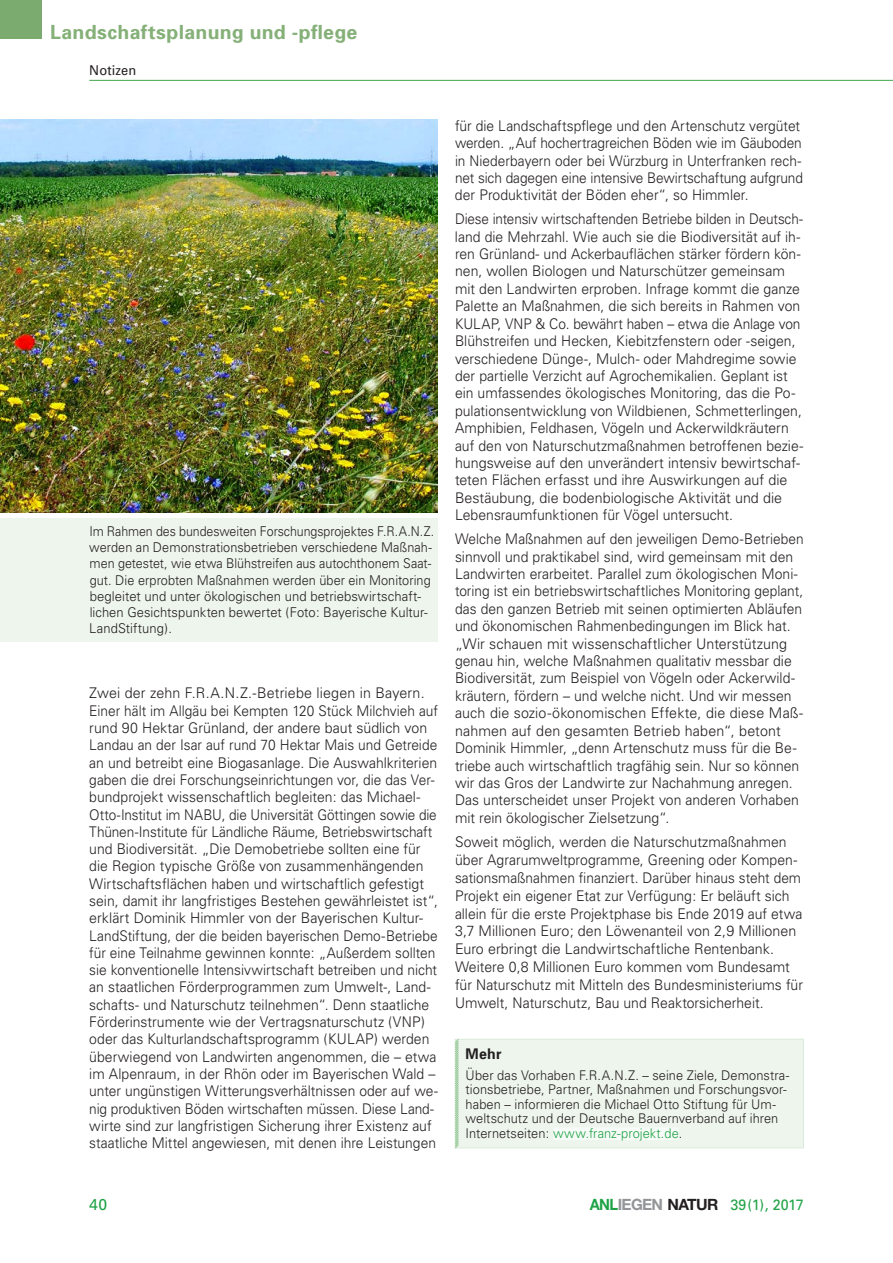
<style>
.page{position:relative;width:893px;height:1263px;background:#fff}
.page>*{position:absolute;margin:0;border:0;box-sizing:border-box;transform-origin:0 0}
.t1{font:700 19.5px "Univers";letter-spacing:.015em;color:#85b078}
.t2{font:15.75px "Univers";color:#1fa245}
.t3{font:15px "Univers";letter-spacing:-.01em;color:#1fa245;scale:.95 1}
.P1__Fließtext_2Sp{font:300 14.7px/17.2px "Univers";color:#231f20}
.P1__Fließtext_2Sp-2{font:300 14.7px/17.4px "Univers";color:#231f20;scale:.92 1}
.P1__Fließtext_2Sp-3{font:300 14.7px/17.4px "Univers";color:#231f20;scale:.93 1}
.P1__Fließtext_2Sp-4{font:300 14.7px/17.9px "Univers";color:#231f20;scale:.95 1}
.P1__Fließtext_2Sp-5{font:300 14.7px/17.4px "Univers";color:#231f20;scale:.94 1}
.H8__Kol_Titel_4{font:700 14.7px "Univers";color:#231f20;scale:.96 1}
.P5__Bildlegende{font:300 13.5px/16.2px "Univers";color:#231f20;scale:.92 1}
.t4{font:13.5px "Univers";letter-spacing:.01em;color:#231f20;scale:.95 1}
.P8__GliedLit{font:300 13.35px/14.4px "Univers";letter-spacing:.005em;color:#231f20;scale:.96 1}
.s1{color:#1fa245}
.s2{font-family:"Helvetica Neue";font-weight:700;font-size:15.6px}
.s3{font-family:"Helvetica Neue";font-weight:700;font-size:15.6px;color:#939598}
.s4{font-family:"Helvetica Neue";font-weight:700;font-size:15.6px;color:#231f20}
</style>
<div class="page">
<hr style="left:89px;top:80px;width:804px;height:1px;background:#57b061">
<div style="left:0;top:0;width:42px;height:39px;background:#7cab70"></div>
<img style="left:0;top:119px;width:438px;height:393px">
<div style="left:0;top:519px;width:438px;height:123px;background:#edf5ec"></div>
<div style="left:455px;top:1039px;width:349px;height:109px;background:#edf5ec;border:1px solid #dbebda"></div>
<svg style="left:454px;top:1038px;width:5px;height:111px"></svg>
<div style="left:553px;top:1127px;width:126px;height:13px;background:#f7fbf7"></div>
<h1 class="t1" style="left:50px;top:20px;width:309px">Landschaftsplanung und -pflege</h1>
<p class="t4" style="left:89px;top:62px;width:51px">Notizen</p>
<p class="P5__Bildlegende" style="left:89px;top:523px;width:376px">Im Rahmen des bundesweiten Forschungsprojektes F.R.A.N.Z. werden an Demonstrationsbetrieben verschiedene Maßnah&shy;men getestet, wie etwa Blühstreifen aus autochthonem Saat&shy;gut. Die erprobten Maßnahmen werden über ein Monitoring begleitet und unter ökologischen und betriebswirtschaft&shy;lichen Gesichtspunkten bewertet (Foto: Bayerische Kultur-LandStiftung).</p>
<p class="P1__Fließtext_2Sp" style="left:89px;top:685px;width:350px">Zwei der zehn F.R.A.N.Z.-Betriebe liegen in Bayern.<br>Einer hält im Allgäu bei Kempten 120 Stück Milchvieh auf rund 90 Hektar Grünland, der andere baut südlich von Landau an der Isar auf rund 70 Hektar Mais und Getreide an und betreibt eine Biogasanlage. Die Auswahlkriterien gaben die drei Forschungseinrichtungen vor, die das Ver&shy;bundprojekt wissenschaftlich begleiten: das Michael-- Otto-Institut im NABU, die Universität Göttingen sowie die Thünen-Institute für Ländliche Räume, Betriebswirtschaft und Biodiversität. „Die Demobetriebe sollten eine für die Region typische Größe von zusammenhängenden Wirtschaftsflächen haben und wirtschaftlich gefestigt sein, damit ihr langfristiges Bestehen gewährleistet ist“, erklärt Dominik Himmler von der Bayerischen Kultur-LandStiftung, der die beiden bayerischen Demo-Betriebe für eine Teilnahme gewinnen konnte: „Außerdem sollten sie konventionelle Intensivwirtschaft betreiben und nicht an staatlichen Förderprogrammen zum Umwelt-, Land&shy;schafts- und Naturschutz teilnehmen“. Denn staatliche Förderinstrumente wie der Vertragsnaturschutz (VNP) oder das Kulturlandschaftsprogramm (KULAP) werden überwiegend von Landwirten angenommen, die – etwa im Alpenraum, in der Rhön oder im Bayerischen Wald – unter ungünstigen Witterungsverhältnissen oder auf we&shy;nig produktiven Böden wirtschaften müssen. Diese Land&shy;wirte sind zur langfristigen Sicherung ihrer Existenz auf staatliche Mittel angewiesen, mit denen ihre Leistungen</p>
<p class="P1__Fließtext_2Sp-5" style="left:455px;top:117px;width:372px">für die Landschaftspflege und den Artenschutz vergütet werden. „Auf hochertragreichen Böden wie im Gäuboden in Niederbayern oder bei Würzburg in Unterfranken rech&shy;net sich dagegen eine intensive Bewirtschaftung aufgrund der Produktivität der Böden eher“, so Himmler.</p>
<p class="P1__Fließtext_2Sp-2" style="left:455px;top:210px;width:380px">Diese intensiv wirtschaftenden Betriebe bilden in Deutsch&shy;land die Mehrzahl. Wie auch sie die Biodiversität auf ih&shy;ren Grünland- und Ackerbauflächen stärker fördern kön&shy;nen, wollen Biologen und Naturschützer gemeinsam mit den Landwirten erproben. Infrage kommt die ganze Palette an Maßnahmen, die sich bereits in Rahmen von KULAP, VNP &amp; Co. bewährt haben – etwa die Anlage von Blühstreifen und Hecken, Kiebitzfenstern oder -seigen, verschiedene Dünge-, Mulch- oder Mahdregime sowie der partielle Verzicht auf Agrochemikalien. Geplant ist ein umfassendes ökologisches Monitoring, das die Po&shy;pulationsentwicklung von Wildbienen, Schmetterlingen, Amphibien, Feldhasen, Vögeln und Ackerwildkräutern auf den von Naturschutzmaßnahmen betroffenen bezie&shy;hungsweise auf den unverändert intensiv bewirtschaf&shy;teten Flächen erfasst und ihre Auswirkungen auf die Bestäubung, die bodenbiologische Aktivität und die Lebensraumfunktionen für Vögel untersucht.</p>
<p class="P1__Fließtext_2Sp-3" style="left:455px;top:530px;width:376px">Welche Maßnahmen auf den jeweiligen Demo-Betrieben sinnvoll und praktikabel sind, wird gemeinsam mit den Landwirten erarbeitet. Parallel zum ökologischen Moni&shy;toring ist ein betriebswirtschaftliches Monitoring geplant, das den ganzen Betrieb mit seinen optimierten Abläufen und ökonomischen Rahmenbedingungen im Blick hat. „Wir schauen mit wissenschaftlicher Unterstützung genau hin, welche Maßnahmen qualitativ messbar die Biodiversität, zum Beispiel von Vögeln oder Ackerwild&shy;kräutern, fördern – und welche nicht. Und wir messen auch die sozio-ökonomischen Effekte, die diese Maß&shy;nahmen auf den gesamten Betrieb haben“, betont Dominik Himmler, „denn Artenschutz muss für die Be&shy;triebe auch wirtschaftlich tragfähig sein. Nur so können wir das Gros der Landwirte zur Nachahmung anregen.<br>Das unterscheidet unser Projekt von anderen Vorhaben mit rein ökologischer Zielsetzung“.</p>
<p class="P1__Fließtext_2Sp-4" style="left:455px;top:833px;width:368px">Soweit möglich, werden die Naturschutzmaßnahmen über Agrarumweltprogramme, Greening oder Kompen&shy;sationsmaßnahmen finanziert. Darüber hinaus steht dem Projekt ein eigener Etat zur Verfügung: Er beläuft sich allein für die erste Projektphase bis Ende 2019 auf etwa 3,7 Millionen Euro; den Löwenanteil von 2,9 Millionen Euro erbringt die Landwirtschaftliche Rentenbank.<br>Weitere 0,8 Millionen Euro kommen vom Bundesamt für Naturschutz mit Mitteln des Bundesministeriums für Umwelt, Naturschutz, Bau und Reaktorsicherheit.</p>
<p class="H8__Kol_Titel_4" style="left:466px;top:1045px;width:39px">Mehr</p>
<p class="P8__GliedLit" style="left:466px;top:1068px;width:339px">Über das Vorhaben F.R.A.N.Z. – seine Ziele, Demonstra&shy;tionsbetriebe, Partner, Maßnahmen und Forschungsvor&shy;haben – informieren die Michael Otto Stiftung für Um&shy;weltschutz und der Deutsche Bauernverband auf ihren Internetseiten: <span class="s1">www.franz-projekt.de</span>.</p>
<p class="t2" style="left:89px;top:1195px;width:19px">40</p>
<p class="t3" style="left:590px;top:1196px;width:227px"><span class="s2">ANL</span><span class="s3">IEGEN</span> <span class="s4">NATUR</span> 39(1), 2017</p>
</div>
